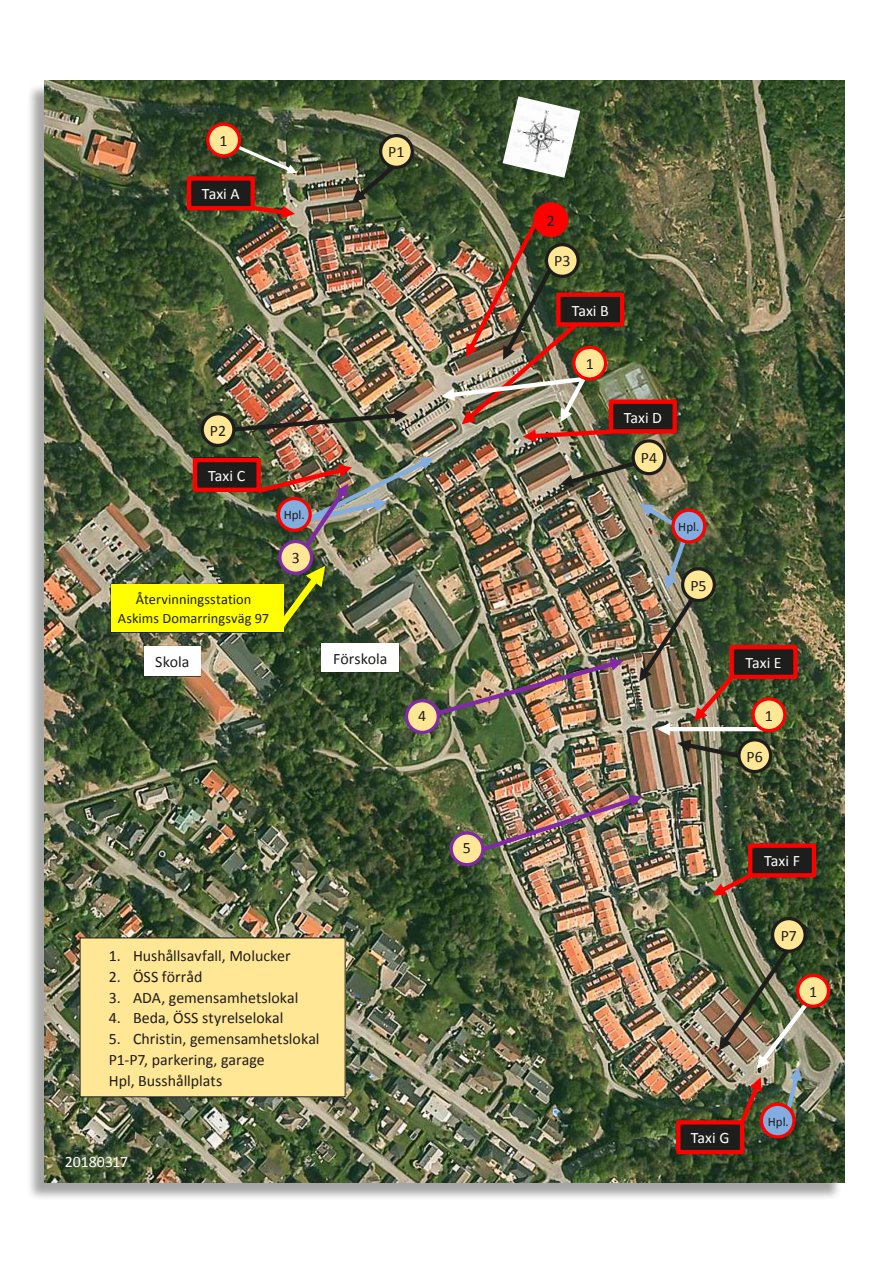
<style>
.page{position:relative;width:893px;height:1263px;background:#fff}
.page>*{position:absolute;margin:0;border:0;box-sizing:border-box;transform-origin:0 0}
.t1{font:15.9px/20.9px "Calibri";color:#1d1d1b}
.t2{font:15.9px "Calibri";color:#fff}
.t3{font:14.4px/18.9px "Calibri";letter-spacing:.005em;color:#1d1d1b;text-align:center}
.t4{font:12.9px "Calibri";color:#1d1d1b}
</style>
<div class="page">
<div style="left:26px;top:83px;width:816px;height:1118px;background:#1d1d1b;opacity:.4"></div>
<img style="left:44px;top:81px;width:800px;height:1101px">
<div style="left:80px;top:938px;width:265px;height:159px;background:#ffe796"></div>
<svg style="left:761px;top:1104px;width:33px;height:33px"></svg>
<div style="left:760px;top:1103px;width:36px;height:35px;border:3px solid #f00;border-radius:50%"></div>
<div style="left:750px;top:846px;width:64px;height:29px;background:#1d1d1b"></div>
<div style="left:748px;top:843px;width:68px;height:34px;border:4px solid #f00"></div>
<svg style="left:712px;top:874px;width:39px;height:21px"></svg>
<div style="left:678px;top:1122px;width:64px;height:30px;background:#1d1d1b"></div>
<div style="left:676px;top:1120px;width:68px;height:34px;border:4px solid #f00"></div>
<div style="left:772px;top:918px;width:33px;height:33px;background:#ffe796;border-radius:50%"></div>
<div style="left:771px;top:917px;width:36px;height:36px;border:3px solid #1d1d1b;border-radius:50%"></div>
<img style="left:719px;top:951px;width:88px;height:171px">
<svg style="left:739px;top:740px;width:32px;height:31px"></svg>
<div style="left:737px;top:738px;width:35px;height:35px;border:3px solid #1d1d1b;border-radius:50%"></div>
<div style="left:208px;top:124px;width:31px;height:32px;background:#ffe796;border-radius:50%"></div>
<svg style="left:236px;top:145px;width:61px;height:28px;background:#5c6c4e"></svg>
<div style="left:189px;top:178px;width:64px;height:30px;background:#1d1d1b"></div>
<div style="left:187px;top:176px;width:68px;height:34px;border:4px solid #f00"></div>
<svg style="left:254px;top:206px;width:41px;height:12px"></svg>
<svg style="left:352px;top:164px;width:44px;height:38px;background:#404d33"></svg>
<div style="left:144px;top:646px;width:57px;height:30px;background:#fff"></div>
<div style="left:322px;top:644px;width:77px;height:28px;background:#fff"></div>
<div style="left:732px;top:647px;width:63px;height:30px;background:#1d1d1b"></div>
<div style="left:730px;top:645px;width:68px;height:34px;border:4px solid #f00"></div>
<div style="left:683px;top:569px;width:31px;height:31px;background:#ffe796;border-radius:50%"></div>
<div style="left:681px;top:567px;width:35px;height:35px;border:3px solid #1d1d1b;border-radius:50%"></div>
<svg style="left:640px;top:504px;width:35px;height:22px"></svg>
<svg style="left:665px;top:541px;width:20px;height:48px"></svg>
<div style="left:673px;top:510px;width:32px;height:32px;background:#83acdf;border-radius:50%"></div>
<div style="left:671px;top:509px;width:35px;height:34px;border:3px solid #f00;border-radius:50%"></div>
<div style="left:611px;top:402px;width:64px;height:29px;background:#1d1d1b"></div>
<div style="left:609px;top:399px;width:68px;height:35px;border:4px solid #f00"></div>
<svg style="left:560px;top:461px;width:76px;height:26px;background:#6e6d56"></svg>
<div style="left:633px;top:441px;width:32px;height:33px;background:#ffe796;border-radius:50%"></div>
<div style="left:631px;top:439px;width:35px;height:36px;border:3px solid #1d1d1b;border-radius:50%"></div>
<div style="left:194px;top:458px;width:65px;height:34px;background:#1d1d1b"></div>
<div style="left:193px;top:458px;width:68px;height:34px;border:4px solid #f00"></div>
<img style="left:234px;top:409px;width:174px;height:23px">
<div style="left:202px;top:414px;width:32px;height:31px;background:#ffe796;border-radius:50%"></div>
<div style="left:201px;top:412px;width:35px;height:35px;border:3px solid #1d1d1b;border-radius:50%"></div>
<div style="left:558px;top:295px;width:64px;height:29px;background:#1d1d1b"></div>
<div style="left:556px;top:293px;width:68px;height:34px;border:4px solid #f00"></div>
<div style="left:535px;top:204px;width:32px;height:32px;background:#f00;border-radius:50%"></div>
<div style="left:533px;top:202px;width:35px;height:35px;border:3px solid #f00;border-radius:50%"></div>
<img style="left:441px;top:216px;width:170px;height:226px">
<img style="left:639px;top:599px;width:124px;height:159px">
<div style="left:280px;top:541px;width:32px;height:32px;background:#ffe796;border-radius:50%"></div>
<div style="left:278px;top:540px;width:35px;height:35px;border:3px solid #802ba3;border-radius:50%"></div>
<img style="left:258px;top:458px;width:176px;height:88px">
<div style="left:407px;top:701px;width:31px;height:31px;background:#ffe796;border-radius:50%"></div>
<div style="left:405px;top:699px;width:35px;height:35px;border:3px solid #802ba3;border-radius:50%"></div>
<img style="left:437px;top:658px;width:186px;height:57px">
<div style="left:451px;top:833px;width:32px;height:32px;background:#ffe796;border-radius:50%"></div>
<div style="left:450px;top:831px;width:34px;height:35px;border:3px solid #802ba3;border-radius:50%"></div>
<img style="left:482px;top:794px;width:160px;height:57px">
<img style="left:503px;top:96px;width:77px;height:82px">
<div style="left:111px;top:584px;width:172px;height:49px;border:1px solid #1d1d1b"></div>
<svg style="left:278px;top:566px;width:47px;height:62px;background:#647028"></svg>
<div style="left:111px;top:584px;width:172px;height:48px;background:#ff0"></div>
<div style="left:753px;top:698px;width:32px;height:31px;background:#ffe796;border-radius:50%"></div>
<div style="left:751px;top:697px;width:35px;height:35px;border:3px solid #f00;border-radius:50%"></div>
<div style="left:574px;top:347px;width:31px;height:32px;background:#ffe796;border-radius:50%"></div>
<div style="left:572px;top:346px;width:35px;height:35px;border:3px solid #f00;border-radius:50%"></div>
<div style="left:381px;top:136px;width:31px;height:31px;background:#ffe796;border-radius:50%"></div>
<div style="left:379px;top:134px;width:35px;height:35px;border:3px solid #1d1d1b;border-radius:50%"></div>
<div style="left:206px;top:123px;width:35px;height:34px;border:3px solid #f00;border-radius:50%"></div>
<div style="left:278px;top:498px;width:32px;height:32px;background:#83acdf;border-radius:50%"></div>
<div style="left:277px;top:497px;width:35px;height:35px;border:3px solid #f00;border-radius:50%"></div>
<div style="left:798px;top:975px;width:30px;height:31px;background:#ffe796;border-radius:50%"></div>
<div style="left:796px;top:974px;width:34px;height:34px;border:3px solid #f00;border-radius:50%"></div>
<p class="t1" style="left:220px;top:130px;width:10px">1</p>
<p class="t2" style="left:202px;top:184px;width:39px">Taxi A</p>
<p class="t1" style="left:388px;top:141px;width:18px">P1</p>
<p class="t1" style="left:210px;top:419px;width:18px">P2</p>
<p class="t2" style="left:208px;top:466px;width:39px">Taxi C</p>
<p class="t3" style="left:118px;top:589px;width:153px">Återvinningsstation<br>Askims Domarringsväg 97</p>
<p class="t4" style="left:284px;top:507px;width:23px">Hpl.</p>
<p class="t1" style="left:292px;top:547px;width:10px">3</p>
<p class="t1" style="left:547px;top:209px;width:10px">2</p>
<p class="t1" style="left:554px;top:250px;width:18px">P3</p>
<p class="t2" style="left:572px;top:300px;width:39px">Taxi B</p>
<p class="t1" style="left:586px;top:353px;width:10px">1</p>
<p class="t2" style="left:624px;top:407px;width:40px">Taxi D</p>
<p class="t1" style="left:641px;top:447px;width:18px">P4</p>
<p class="t4" style="left:678px;top:519px;width:23px">Hpl.</p>
<p class="t1" style="left:690px;top:574px;width:18px">P5</p>
<p class="t1" style="left:155px;top:651px;width:36px">Skola</p>
<p class="t1" style="left:333px;top:647px;width:56px">Förskola</p>
<p class="t2" style="left:745px;top:653px;width:38px">Taxi E</p>
<p class="t1" style="left:418px;top:704px;width:10px">4 .</p>
<p class="t1" style="left:765px;top:704px;width:10px">1</p>
<p class="t1" style="left:747px;top:745px;width:18px">P6</p>
<p class="t1" style="left:109px;top:944px;width:183px">1. Hushållsavfall, Molucker</p>
<p class="t1" style="left:109px;top:965px;width:95px">2. ÖSS förråd</p>
<p class="t1" style="left:109px;top:986px;width:191px">3. ADA, gemensamhetslokal</p>
<p class="t1" style="left:109px;top:1007px;width:176px">4. Beda, ÖSS styrelselokal</p>
<p class="t1" style="left:109px;top:1028px;width:212px">5. Christin, gemensamhetslokal<br>P1-P7, parkering, garage<br>Hpl, Busshållplats</p>
<p class="t2" style="left:65px;top:1152px;width:65px">20180317</p>
<p class="t1" style="left:463px;top:836px;width:10px">5</p>
<p class="t2" style="left:764px;top:851px;width:37px">Taxi F</p>
<p class="t1" style="left:781px;top:924px;width:18px">P7</p>
<p class="t1" style="left:809px;top:980px;width:10px">1</p>
<p class="t2" style="left:691px;top:1128px;width:40px">Taxi G</p>
<p class="t4" style="left:768px;top:1114px;width:23px">Hpl.</p>
</div>
